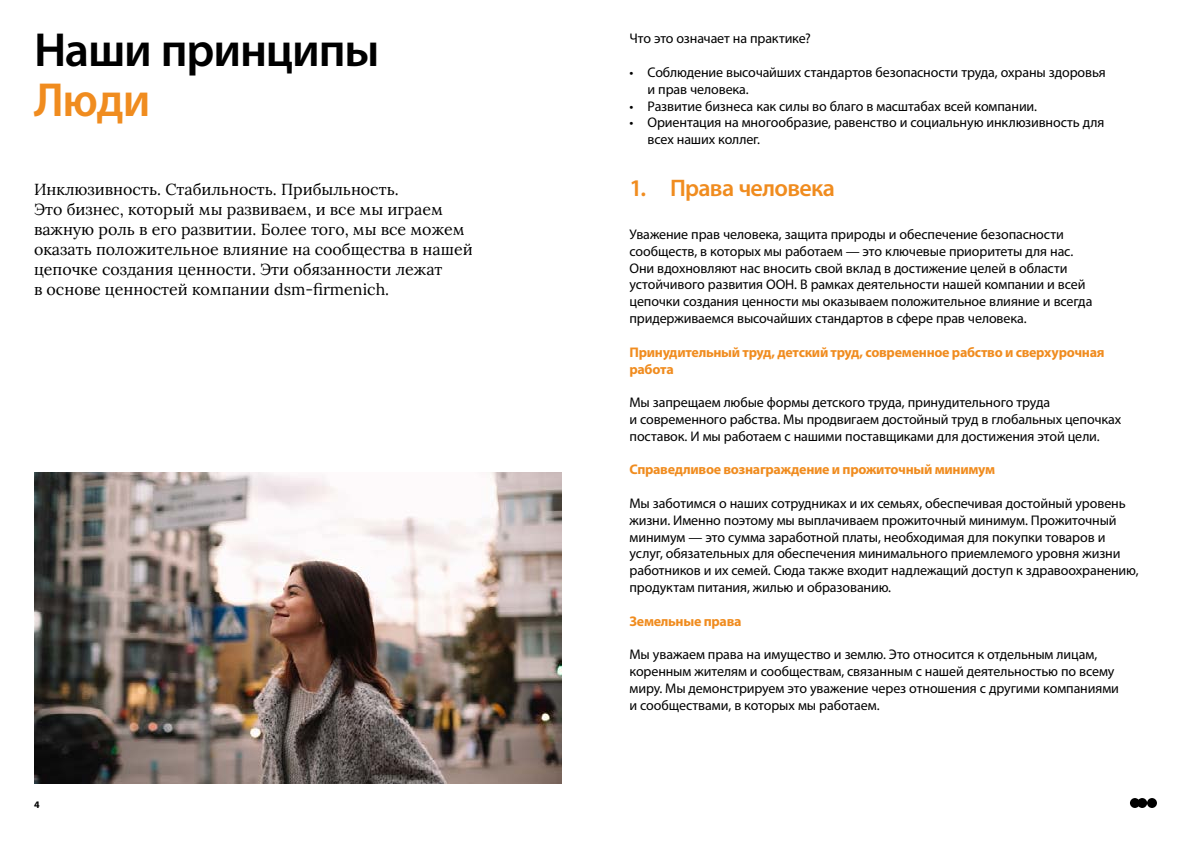
<style>
.page{position:relative;width:1191px;height:842px;background:#fff}
.page>*{position:absolute;margin:0;border:0;box-sizing:border-box;transform-origin:0 0}
.t1{font:600 48px "Myriad Pro";letter-spacing:-.025em;color:#000}
.t2{font:600 48px "Myriad Pro";color:#f08c1f}
.t3{font:600 24px "Myriad Pro";letter-spacing:-.025em;color:#f08c1f}
.t4{font:16px/20px "Lora";color:#000}
.t5{font:14px/16.8px "Myriad Pro";letter-spacing:-.01em;color:#000}
.t6{font:700 14px/16.8px "Myriad Pro";letter-spacing:-.02em;color:#f08c1f}
.t7{font:700 10px "Myriad Pro";color:#000}
</style>
<div class="page">
<svg style="left:1130px;top:798px;width:27px;height:10px"></svg>
<img style="left:34px;top:472px;width:527px;height:311px">
<h1 class="t1" style="left:34px;top:20px;width:347px">Наши принципы</h1>
<h1 class="t2" style="left:34px;top:70px;width:118px">Люди</h1>
<p class="t4" style="left:34px;top:178px;width:440px">Инклюзивность. Стабильность. Прибыльность.<br>Это бизнес, который мы развиваем, и все мы играем важную роль в его развитии. Более того, мы все можем оказать положительное влияние на сообщества в нашей цепочке создания ценности. Эти обязанности лежат<br>в основе ценностей компании dsm-firmenich.</p>
<p class="t7" style="left:34px;top:798px;width:7px">4</p>
<p class="t5" style="left:629px;top:30px;width:183px">Что это означает на практике?</p>
<p class="t5" style="left:647px;top:64px;width:460px;text-indent:-18px">• Соблюдение высочайших стандартов безопасности труда, охраны здоровья и прав человека.</p>
<p class="t5" style="left:629px;top:97px;width:409px">• Развитие бизнеса как силы во благо в масштабах всей компании.</p>
<p class="t5" style="left:647px;top:114px;width:458px;text-indent:-18px">• Ориентация на многообразие, равенство и социальную инклюзивность для всех наших коллег.</p>
<h2 class="t3" style="left:629px;top:173px;width:207px">1. Права человека</h2>
<p class="t5" style="left:629px;top:226px;width:464px">Уважение прав человека, защита природы и обеспечение безопасности сообществ, в которых мы работаем — это ключевые приоритеты для нас.<br>Они вдохновляют нас вносить свой вклад в достижение целей в области устойчивого развития ООН. В рамках деятельности нашей компании и всей цепочки создания ценности мы оказываем положительное влияние и всегда придерживаемся высочайших стандартов в сфере прав человека.</p>
<p class="t6" style="left:629px;top:343px;width:476px">Принудительный труд, детский труд, современное рабство и сверхурочная работа</p>
<p class="t5" style="left:629px;top:394px;width:493px">Мы запрещаем любые формы детского труда, принудительного труда<br>и современного рабства. Мы продвигаем достойный труд в глобальных цепочках поставок. И мы работаем с нашими поставщиками для достижения этой цели.</p>
<p class="t6" style="left:629px;top:461px;width:367px">Справедливое вознаграждение и прожиточный минимум</p>
<p class="t5" style="left:629px;top:495px;width:510px">Мы заботимся о наших сотрудниках и их семьях, обеспечивая достойный уровень жизни. Именно поэтому мы выплачиваем прожиточный минимум. Прожиточный минимум — это сумма заработной платы, необходимая для покупки товаров и услуг, обязательных для обеспечения минимального приемлемого уровня жизни работников и их семей. Сюда также входит надлежащий доступ к здравоохранению, продуктам питания, жилью и образованию.</p>
<p class="t6" style="left:629px;top:612px;width:113px">Земельные права</p>
<p class="t5" style="left:629px;top:646px;width:491px">Мы уважаем права на имущество и землю. Это относится к отдельным лицам, коренным жителям и сообществам, связанным с нашей деятельностью по всему миру. Мы демонстрируем это уважение через отношения с другими компаниями и сообществами, в которых мы работаем.</p>
</div>
